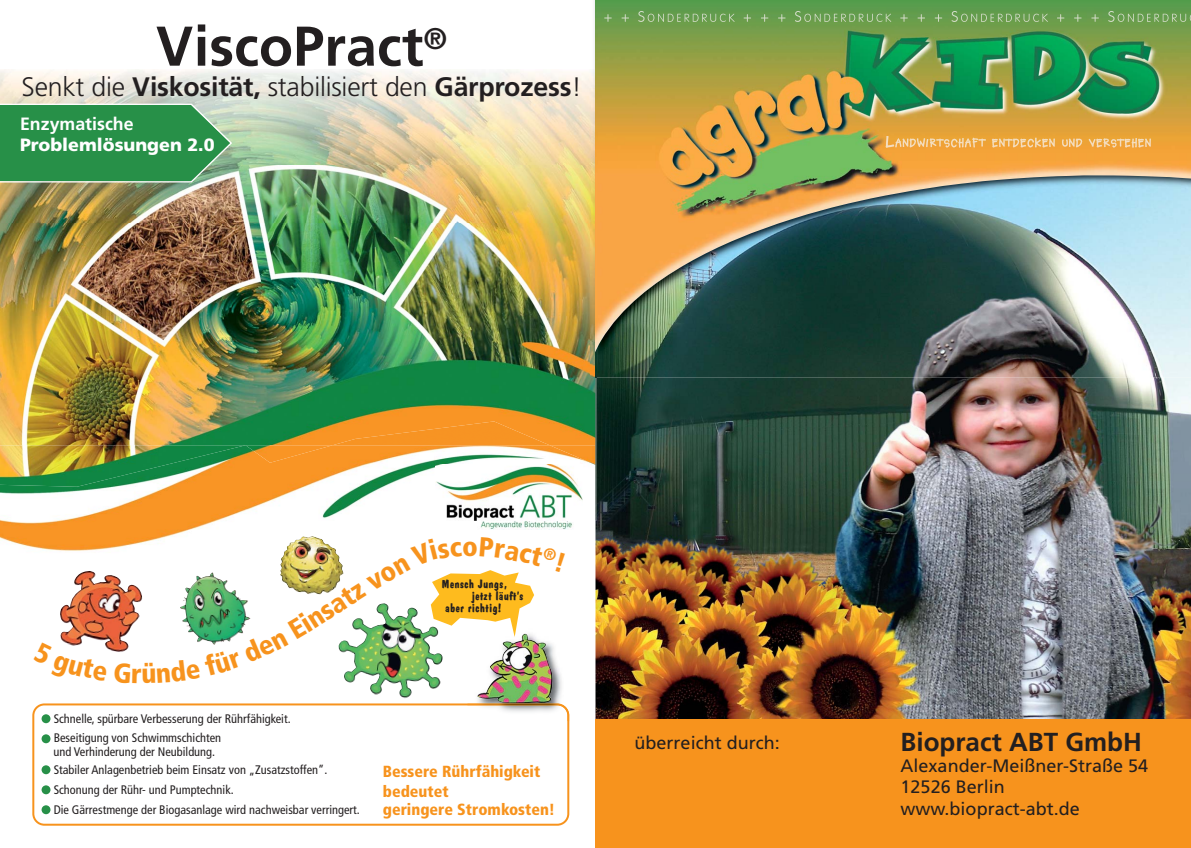
<style>
.page{position:relative;width:1191px;height:848px;background:#fff}
.page>*{position:absolute;margin:0;border:0;box-sizing:border-box;transform-origin:0 0}
.t1{font:700 55.9px "Frutiger";color:#231f20}
.t2{font:300 26.7px "Frutiger";letter-spacing:-.01em;color:#231f20}
.t3{font:700 26px "Frutiger";color:#231f20}
.t4{font:18px/21.5px "Frutiger";color:#231f20}
.t5{font:900 17.8px "Frutiger";color:#fff}
.t6{font:700 17.8px "Frutiger";color:#fff}
.t7{font:900 condensed 16.1px/18.7px "Frutiger";color:#f7931d}
.t8{font:condensed 12.4px/13.8px "Frutiger";color:#231f20;text-align:center}
.t9{font:700 12px "Dom Casual";color:#231f20}
.s1{font-weight:700}
.s2{font-size:16.5px;color:#279048}
</style>
<div class="page">
<svg style="left:32px;top:703px;width:537px;height:122px"></svg>
<img style="left:0;top:222px;width:595px;height:329px">
<img style="left:549px;top:445px;width:46px;height:20px">
<img style="left:0;top:445px;width:332px;height:41px">
<img style="left:0;top:69px;width:591px;height:153px">
<svg style="left:0;top:104px;width:232px;height:78px;background:#379755"></svg>
<img style="left:370px;top:683px;width:71px;height:15px">
<img style="left:60px;top:571px;width:54px;height:81px">
<img style="left:467px;top:683px;width:103px;height:38px">
<svg style="left:557px;top:703px;width:12px;height:12px"></svg>
<img style="left:477px;top:683px;width:76px;height:20px">
<div style="left:42px;top:714px;width:8px;height:9px;background:#279048;border-radius:50%"></div>
<div style="left:42px;top:734px;width:8px;height:9px;background:#279048;border-radius:50%"></div>
<div style="left:42px;top:765px;width:8px;height:9px;background:#279048;border-radius:50%"></div>
<div style="left:42px;top:785px;width:8px;height:9px;background:#279048;border-radius:50%"></div>
<div style="left:42px;top:805px;width:8px;height:9px;background:#279048;border-radius:50%"></div>
<img style="left:435px;top:464px;width:147px;height:66px">
<img style="left:595px;top:352px;width:596px;height:367px">
<img style="left:595px;top:465px;width:1px;height:55px">
<img style="left:595px;top:377px;width:1px;height:88px">
<img style="left:591px;top:0;width:6px;height:377px">
<img style="left:595px;top:0;width:596px;height:352px">
<img style="left:885px;top:137px;width:59px;height:11px">
<img style="left:991px;top:137px;width:57px;height:11px">
<img style="left:1061px;top:138px;width:22px;height:10px">
<img style="left:1088px;top:138px;width:49px;height:10px">
<img style="left:604px;top:11px;width:130px;height:11px">
<div style="left:595px;top:719px;width:596px;height:129px;background:#f7931d"></div>
<svg style="left:60px;top:642px;width:47px;height:10px"></svg>
<img style="left:114px;top:537px;width:451px;height:146px">
<h1 class="t1" style="left:156px;top:19px;width:293px">ViscoPract<sup>®</sup></h1>
<h2 class="t2" style="left:22px;top:74px;width:561px">Senkt die <span class="s1">Viskosität,</span> stabilisiert den <span class="s1">Gärprozess</span>!</h2>
<h3 class="t6" style="left:20px;top:115px;width:115px">Enzymatische</h3>
<h3 class="t5" style="left:20px;top:136px;width:196px">Problemlösungen 2.0</h3>
<p class="t9" style="left:441px;top:579px;width:67px">Mensch Jungs,</p>
<p class="t9" style="left:472px;top:591px;width:53px">jetzt läuft’s</p>
<p class="t9" style="left:445px;top:604px;width:58px">aber richtig!</p>
<p class="t8" style="left:42px;top:712px;width:250px"><span class="s2">•</span> Schnelle, spürbare Verbesserung der Rührfähigkeit.</p>
<p class="t8" style="left:42px;top:732px;width:180px"><span class="s2">•</span> Beseitigung von Schwimmschichten und Verhinderung der Neubildung.</p>
<p class="t8" style="left:42px;top:764px;width:286px"><span class="s2">•</span> Stabiler Anlagenbetrieb beim Einsatz von „Zusatzstoffen”.</p>
<p class="t8" style="left:42px;top:783px;width:193px"><span class="s2">•</span> Schonung der Rühr- und Pumptechnik.</p>
<p class="t8" style="left:42px;top:803px;width:319px"><span class="s2">•</span> Die Gärrestmenge der Biogasanlage wird nachweisbar verringert.</p>
<p class="t7" style="left:383px;top:762px;width:174px">Bessere Rührfähigkeit bedeutet<br>geringere Stromkosten!</p>
<h3 class="t4" style="left:634px;top:733px;width:147px">überreicht durch:</h3>
<h3 class="t3" style="left:900px;top:729px;width:243px">Biopract ABT GmbH</h3>
<h3 class="t4" style="left:900px;top:756px;width:249px">Alexander-Meißner-Straße 54<br>12526 Berlin www.biopract-abt.de</h3>
</div>
